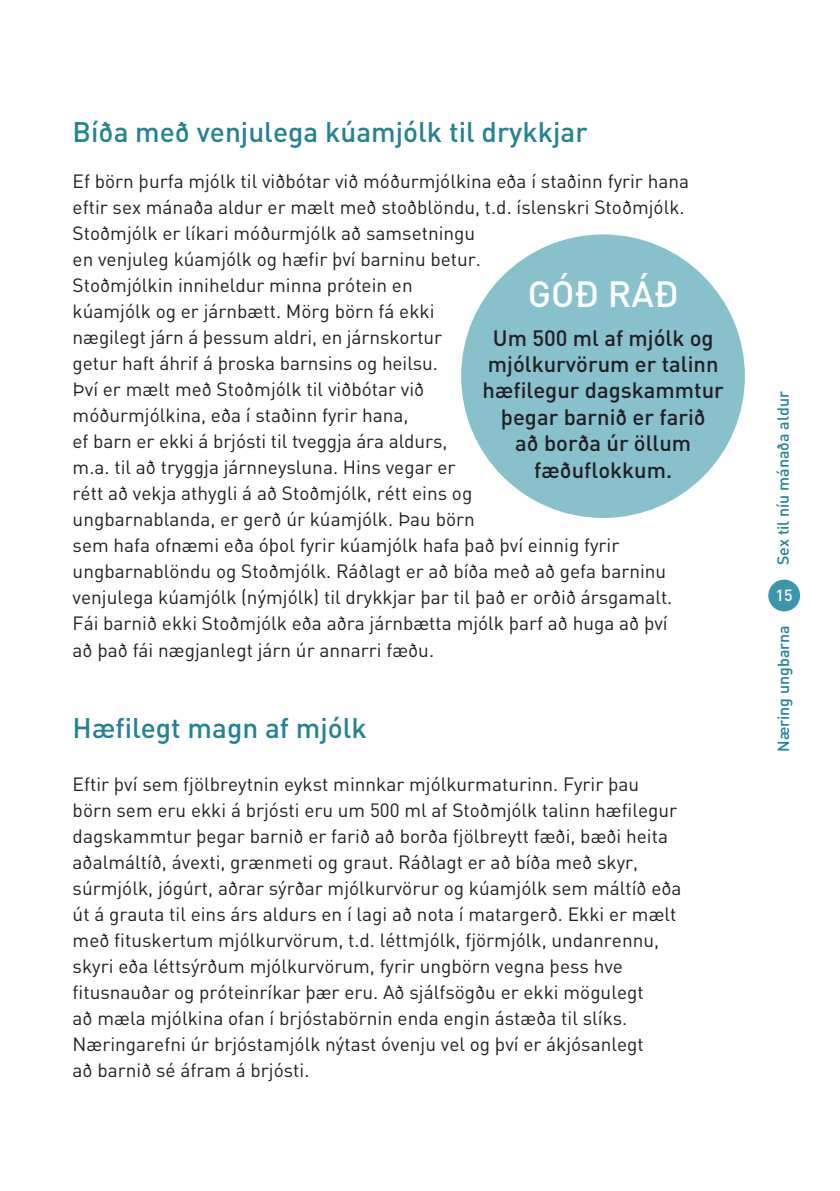
<style>
.page{position:relative;width:840px;height:1191px;background:#fff}
.page>*{position:absolute;margin:0;border:0;box-sizing:border-box;transform-origin:0 0}
.t1{font:500 36px "DIN";color:#fff}
.t2{font:500 28px "DIN";color:#248291}
.t3{font:500 22px/26.4px "DIN";color:#231f20;text-align:center}
.t4{font:19px/26px "DIN";color:#231f20}
.t5{font:500 16px "DIN";color:#248291}
.t6{font:500 16px "DIN";color:#fff}
</style>
<div class="page">
<div style="left:767px;top:579px;width:32px;height:32px;background:#3a97aa;border-radius:50%"></div>
<div style="left:461px;top:234px;width:283px;height:284px;background:#88c0cc;border-radius:50%"></div>
<h2 class="t2" style="left:73px;top:114px;width:516px">Bíða með venjulega kúamjólk til drykkjar</h2>
<p class="t4" style="left:73px;top:168px;width:617px">Ef börn þurfa mjólk til viðbótar við móðurmjólkina eða í staðinn fyrir hana eftir sex mánaða aldur er mælt með stoðblöndu, t.d. íslenskri Stoðmjólk.<br>Stoðmjólk er líkari móðurmjólk að samsetningu<br>en venjuleg kúamjólk og hæfir því barninu betur.<br>Stoðmjólkin inniheldur minna prótein en<br>kúamjólk og er járnbætt. Mörg börn fá ekki<br>nægilegt járn á þessum aldri, en járnskortur<br>getur haft áhrif á þroska barnsins og heilsu.<br>Því er mælt með Stoðmjólk til viðbótar við<br>móðurmjólkina, eða í staðinn fyrir hana,<br>ef barn er ekki á brjósti til tveggja ára aldurs,<br>m.a. til að tryggja járnneysluna. Hins vegar er<br>rétt að vekja athygli á að Stoðmjólk, rétt eins og<br>ungbarnablanda, er gerð úr kúamjólk. Þau börn<br>sem hafa ofnæmi eða óþol fyrir kúamjólk hafa það því einnig fyrir ungbarnablöndu og Stoðmjólk. Ráðlagt er að bíða með að gefa barninu venjulega kúamjólk (nýmjólk) til drykkjar þar til það er orðið ársgamalt.<br>Fái barnið ekki Stoðmjólk eða aðra járnbætta mjólk þarf að huga að því að það fái nægjanlegt járn úr annarri fæðu.</p>
<h1 class="t1" style="left:527px;top:271px;width:152px">GÓÐ RÁÐ</h1>
<p class="t3" style="left:482px;top:324px;width:242px">Um 500 ml af mjólk og mjólkurvörum er talinn hæfilegur dagskammtur þegar barnið er farið<br>að borða úr öllum fæðuflokkum.</p>
<h2 class="t2" style="left:73px;top:710px;width:295px">Hæfilegt magn af mjólk</h2>
<p class="t4" style="left:73px;top:771px;width:610px">Eftir því sem fjölbreytnin eykst minnkar mjólkurmaturinn. Fyrir þau börn sem eru ekki á brjósti eru um 500 ml af Stoðmjólk talinn hæfilegur dagskammtur þegar barnið er farið að borða fjölbreytt fæði, bæði heita aðalmáltíð, ávexti, grænmeti og graut. Ráðlagt er að bíða með skyr, súrmjólk, jógúrt, aðrar sýrðar mjólkurvörur og kúamjólk sem máltíð eða út á grauta til eins árs aldurs en í lagi að nota í matargerð. Ekki er mælt með fituskertum mjólkurvörum, t.d. léttmjólk, fjörmjólk, undanrennu, skyri eða léttsýrðum mjólkurvörum, fyrir ungbörn vegna þess hve fitusnauðar og próteinríkar þær eru. Að sjálfsögðu er ekki mögulegt<br>að mæla mjólkina ofan í brjóstabörnin enda engin ástæða til slíks.<br>Næringarefni úr brjóstamjólk nýtast óvenju vel og því er ákjósanlegt<br>að barnið sé áfram á brjósti.</p>
<p class="t5" style="left:772px;top:565px;width:176px;rotate:-90deg">Sex til níu mánaða aldur</p>
<p class="t6" style="left:775px;top:585px;width:19px">15</p>
<p class="t5" style="left:772px;top:752px;width:128px;rotate:-90deg">Næring ungbarna</p>
</div>
